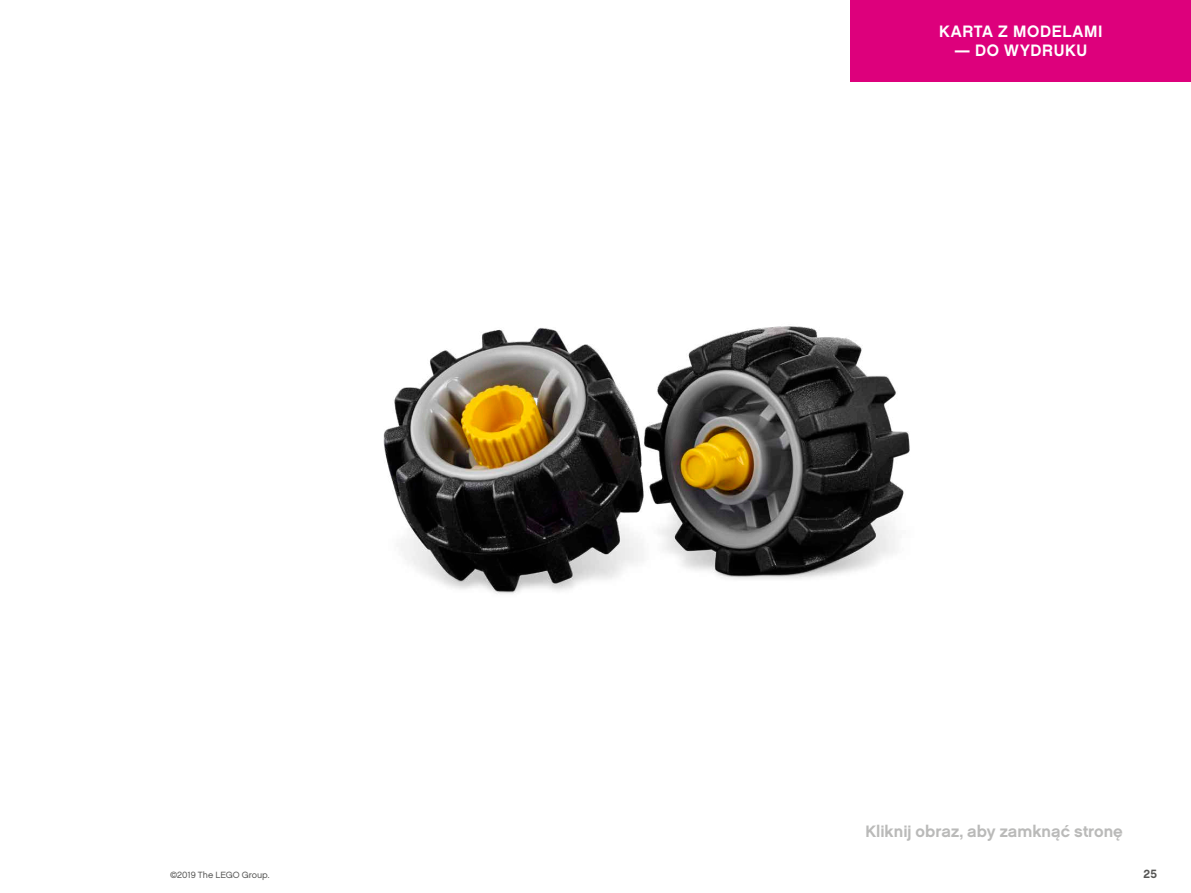
<style>
.page{position:relative;width:1191px;height:893px;background:#fff}
.page>*{position:absolute;margin:0;border:0;box-sizing:border-box;transform-origin:0 0}
.t1{font:700 16.5px "LEGO Chalet 60";color:#babab9}
.t2{font:700 16.5px "LEGO Chalet 60";letter-spacing:.04em;color:#fff}
.t3{font:700 12px "LEGO Chalet 60";color:#555554}
.t4{font:9px "LEGO Chalet 60";color:#555554}
</style>
<div class="page">
<div style="left:850px;top:0;width:341px;height:82px;background:#dd007c"></div>
<img style="left:383px;top:326px;width:527px;height:268px">
<p class="t2" style="left:939px;top:21px;width:165px">KARTA Z MODELAMI</p>
<p class="t2" style="left:954px;top:40px;width:134px">— DO WYDRUKU</p>
<p class="t1" style="left:865px;top:821px;width:259px">Kliknij obraz, aby zamknąć stronę</p>
<p class="t4" style="left:170px;top:869px;width:101px">©2019 The LEGO Group.</p>
<p class="t3" style="left:1143px;top:866px;width:15px">25</p>
</div>
